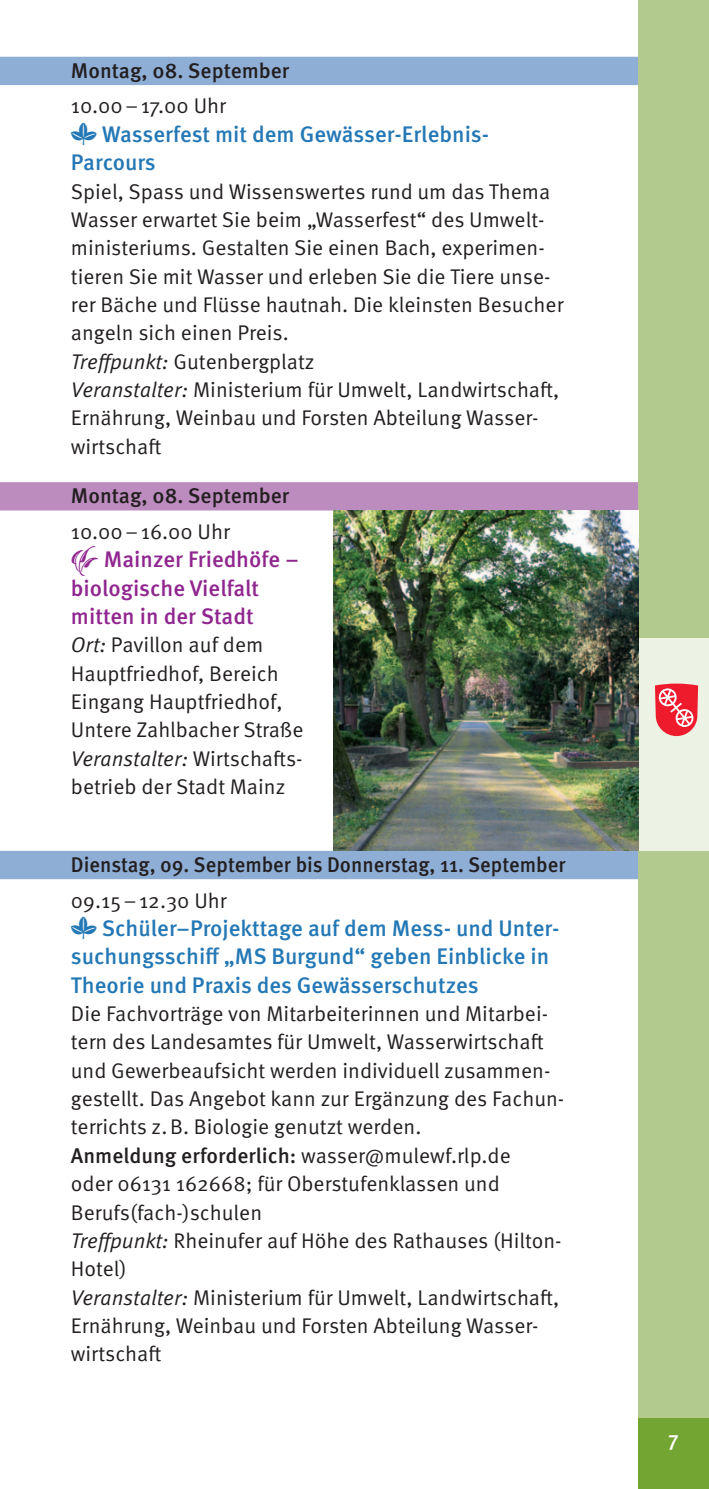
<style>
.page{position:relative;width:709px;height:1489px;background:#fff}
.page>*{position:absolute;margin:0;border:0;box-sizing:border-box;transform-origin:0 0}
.t1{font:500 22.5px/28.2px "Meta Pro";color:#2378b5}
.t2{font:500 22.5px/28.2px "Meta Pro";color:#90268f}
.t3{font:21.25px/28.2px "Meta Pro Norm";color:#231f20}
.t4{font:500 21.25px "Meta Pro";color:#231f20}
.t5{font:500 21.25px "Meta Pro";color:#231f20;scale:.96 1}
.t6{font:21.25px "Meta Pro Norm Ita";color:#231f20}
.t7{font:500 21.25px "Meta Pro";color:#fff}
.s1{font-family:"Meta Pro Norm Ita"}
.s2{font-family:"Meta Pro Norm"}
.s3{font-family:"Meta Pro Norm";font-weight:400}
</style>
<div class="page">
<div style="left:638px;top:0;width:71px;height:1488px;background:#b2ca8e"></div>
<div style="left:638px;top:1417px;width:71px;height:71px;background:#73a532"></div>
<div style="left:638px;top:638px;width:71px;height:212px;background:#edf3e4"></div>
<svg style="left:655px;top:683px;width:43px;height:53px;background:#f05a65"></svg>
<div style="left:0;top:57px;width:638px;height:28px;background:#8eaed6"></div>
<div style="left:0;top:482px;width:638px;height:28px;background:#bd8cbf"></div>
<div style="left:0;top:850px;width:638px;height:29px;background:#8eaed6"></div>
<img style="left:333px;top:510px;width:305px;height:340px">
<p class="t4" style="left:71px;top:54px;width:220px">Montag, 08. September</p>
<p class="t3" style="left:71px;top:91px;width:157px">10.00–17.00 Uhr</p>
<p class="t1" style="left:71px;top:118px;width:420px">• Wasserfest mit dem Gewässer-Erlebnis-<br>Parcours</p>
<p class="t3" style="left:71px;top:176px;width:494px">Spiel, Spass und Wissenswertes rund um das Thema Wasser erwartet Sie beim „Wasserfest“ des Umwelt&shy;ministeriums. Gestalten Sie einen Bach, experimen&shy;tieren Sie mit Wasser und erleben Sie die Tiere unse&shy;rer Bäche und Flüsse hautnah. Die kleinsten Besucher angeln sich einen Preis.<br><span class="s1">Treffpunkt:</span> Gutenbergplatz<br><span class="s1">Veranstalter:</span> Ministerium für Umwelt, Landwirtschaft, Ernährung, Weinbau und Forsten Abteilung Wasser&shy;wirtschaft</p>
<p class="t4" style="left:71px;top:479px;width:220px">Montag, 08. September</p>
<p class="t3" style="left:71px;top:516px;width:160px">10.00–16.00 Uhr</p>
<p class="t2" style="left:71px;top:544px;width:229px">• Mainzer Friedhöfe – biologische Vielfalt mitten in der Stadt</p>
<p class="t3" style="left:71px;top:629px;width:234px"><span class="s1">Ort:</span> Pavillon auf dem<br>Hauptfriedhof, Bereich<br>Eingang Hauptfriedhof,<br>Untere Zahlbacher Straße</p>
<p class="t6" style="left:71px;top:742px;width:231px">Veranstalter: <span class="s2">Wirtschafts-</span></p>
<p class="t3" style="left:71px;top:771px;width:216px">betrieb der Stadt Mainz</p>
<p class="t5" style="left:71px;top:847px;width:517px">Dienstag, 09. September bis Donnerstag, 11. September</p>
<p class="t3" style="left:71px;top:884px;width:157px">09.15–12.30 Uhr</p>
<p class="t1" style="left:71px;top:912px;width:488px">• Schüler–Projekttage auf dem Mess- und Unter&shy;suchungsschiff „MS Burgund“ geben Einblicke in<br>Theorie und Praxis des Gewässerschutzes</p>
<p class="t3" style="left:71px;top:998px;width:495px">Die Fachvorträge von Mitarbeiterinnen und Mitarbei&shy;tern des Landesamtes für Umwelt, Wasserwirtschaft und Gewerbeaufsicht werden individuell zusammen&shy;gestellt. Das Angebot kann zur Ergänzung des Fachun&shy;terrichts z.B. Biologie genutzt werden.</p>
<p class="t4" style="left:71px;top:1138px;width:441px">Anmeldung erforderlich: <span class="s3">wasser@mulewf.rlp.de</span></p>
<p class="t3" style="left:71px;top:1168px;width:492px">oder 06131 162668; für Oberstufenklassen und Berufs(fach-)schulen<br><span class="s1">Treffpunkt:</span> Rheinufer auf Höhe des Rathauses (Hilton-Hotel)<br><span class="s1">Veranstalter:</span> Ministerium für Umwelt, Landwirtschaft, Ernährung, Weinbau und Forsten Abteilung Wasser&shy;wirtschaft</p>
<p class="t7" style="left:668px;top:1422px;width:12px">7</p>
</div>
